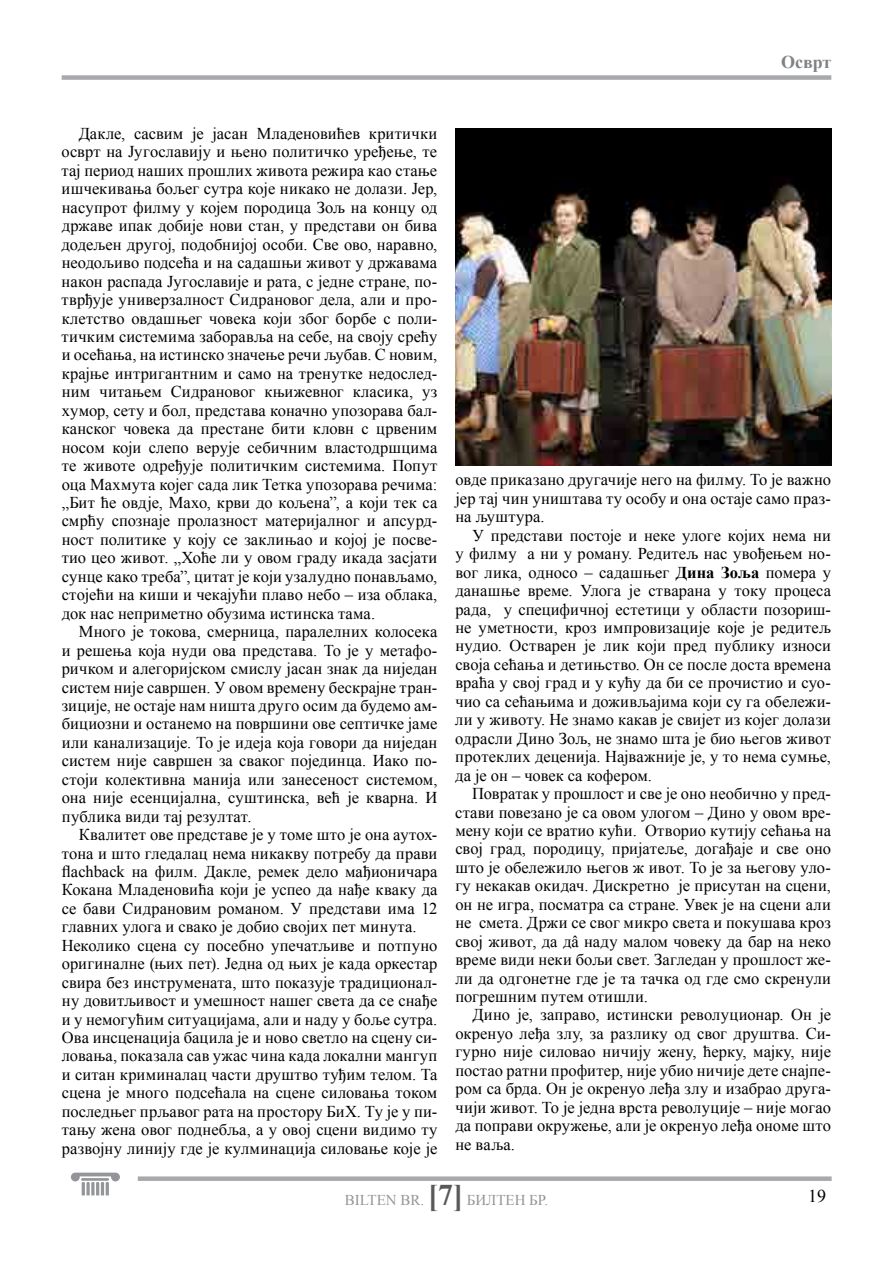
<style>
.page{position:relative;width:893px;height:1263px;background:#fff}
.page>*{position:absolute;margin:0;border:0;box-sizing:border-box;transform-origin:0 0}
.t1{font:700 18px "Times New Roman";color:#808285}
.t2{font:18px "Times New Roman";color:#000}
.t3{font:16.5px/18.5px "Times New Roman";letter-spacing:.005em;color:#000;text-align:justify}
.t4{font:15px "Times New Roman";color:#939598}
.s1{font-weight:700}
.s2{font-weight:700;font-size:30px;color:#58595b}
</style>
<div class="page">
<div style="left:138px;top:1176px;width:694px;height:5px;background:#a7a9ac"></div>
<div style="left:62px;top:75px;width:769px;height:5px;background:#a7a9ac"></div>
<svg style="left:71px;top:1172px;width:49px;height:23px"></svg>
<img style="left:455px;top:129px;width:376px;height:337px">
<p class="t1" style="left:781px;top:49px;width:52px">Осврт</p>
<p class="t3" style="left:62px;top:124px;width:377px;text-indent:17px">Дакле, сасвим је јасан Младеновићев критички осврт на Југославију и њено политичко уређење, те тај период наших прошлих живота режира као стање ишчекивања бољег сутра које никако не долази. Јер, насупрот филму у којем породица Зољ на концу од државе ипак добије нови стан, у представи он бива додељен другој, подобнијој особи. Све ово, наравно, неодољиво подсећа и на садашњи живот у државама након распада Југославије и рата, с једне стране, по&shy;тврђује универзалност Сидрановог дела, али и про&shy;клетство овдашњег човека који због борбе с поли&shy;тичким системима заборавља на себе, на своју срећу и осећања, на истинско значење речи љубав. С новим, крајње интригантним и само на тренутке недослед&shy;ним читањем Сидрановог књижевног класика, уз хумор, сету и бол, представа коначно упозорава бал&shy;канског човека да престане бити кловн с црвеним носом који слепо верује себичним властодршцима те животе одређује политичким системима. Попут оца Махмута којег сада лик Тетка упозорава речима: „Бит ће овдје, Махо, крви до кољена”, а који тек са смрћу спознаје пролазност материјалног и апсурд&shy;ност политике у коју се заклињао и којој је посве&shy;тио цео живот. „Хоће ли у овом граду икада засјати сунце како треба”, цитат је који узалудно понављамо, стојећи на киши и чекајући плаво небо – иза облака, док нас неприметно обузима истинска тама.</p>
<p class="t3" style="left:62px;top:622px;width:377px;text-indent:17px">Много је токова, смерница, паралелних колосека и решења која нуди ова представа. То је у метафо&shy;ричком и алегоријском смислу јасан знак да ниједан систем није савршен. У овом времену бескрајне тран&shy;зиције, не остаје нам ништа друго осим да будемо ам&shy;бициозни и останемо на површини ове септичке јаме или канализације. То је идеја која говори да ниједан систем није савршен за сваког појединца. Иако по&shy;стоји колективна манија или занесеност системом, она није есенцијална, суштинска, већ је кварна. И публика види тај резултат.</p>
<p class="t3" style="left:62px;top:825px;width:377px;text-align:left;text-indent:17px">Квалитет ове представе је у томе што је она аутох&shy;тона и што гледалац нема никакву потребу да прави flachback на филм. Дакле, ремек дело мађионичарa Коканa Младеновићa који је успео да нађе кваку да се бави Сидрановим романом. У представи има 12 главних улога и свако је добио својих пет минута.<br>Неколико сцена су посебно упечатљиве и потпуно оригиналне (њих пет). Једна од њих је када оркестар свира без инструмената, што показује традиционал&shy;ну довитљивост и умешност нашег света да се снађе и у немогућим ситуацијама, али и наду у боље сутра.<br>Ова инсценација бацила је и ново светло на сцену си&shy;ловања, показала сав ужас чина када локални мангуп и ситан криминалац части друштво туђим телом. Та сцена је много подсећала на сцене силовања током последњег прљавог рата на простору БиХ. Ту је у пи&shy;тању жена овог поднебља, а у овој сцени видимо ту развојну линију где је кулминација силовање које је</p>
<p class="t3" style="left:455px;top:470px;width:377px">овде приказано другачије него на филму. То је важно јер тај чин уништава ту особу и она остаје само праз&shy;на љуштура.</p>
<p class="t3" style="left:455px;top:526px;width:377px;text-indent:17px">У представи постоје и неке улоге којих нема ни у филму а ни у роману. Редитељ нас увођењем но&shy;вог лика, односо – садашњег <span class="s1">Дина Зоља</span> помера у данашње време. Улога је стварана у току процеса рада, у специфичној естетици у области позориш&shy;не уметности, кроз импровизације које је редитељ нудио. Остварен је лик који пред публику износи своја сећања и детињство. Он се после доста времена враћа у свој град и у кућу да би се прочистио и суо&shy;чио са сећањима и доживљајима који су га обележи&shy;ли у животу. Не знамо какав је свијет из којег долази одрасли Дино Зољ, не знамо шта је био његов живот протеклих деценија. Најважније је, у то нема сумње, да је он – човек са кофером.</p>
<p class="t3" style="left:455px;top:784px;width:377px;text-indent:17px">Повратак у прошлост и све је оно необично у пред&shy;стави повезано је са овом улогом – Дино у овом вре&shy;мену који се вратио кући. Отворио кутију сећања на свој град, породицу, пријатеље, догађаје и све оно што је обележило његов ж ивот. То је за његову уло&shy;гу некакав окидач. Дискретно је присутан на сцени, он не игра, посматра са стране. Увек је на сцени али не смета. Држи се свог микро света и покушава кроз свој живот, да дâ наду малом човеку да бар на неко време види неки бољи свет. Загледан у прошлост же&shy;ли да одгонетне где је та тачка од где смо скренули погрешним путем отишли.</p>
<p class="t3" style="left:455px;top:1005px;width:377px;text-indent:17px">Дино је, заправо, истински револуционар. Он је окренуо леђа злу, за разлику од свог друштва. Си&shy;гурно није силовао ничију жену, ћерку, мајку, није постао ратни профитер, није убио ничије дете снајпе&shy;ром са брда. Он је окренуо леђа злу и изабрао друга&shy;чији живот. То је једна врста револуције – није могао да поправи окружење, али је окренуо леђа ономе што не ваља.</p>
<p class="t4" style="left:345px;top:1190px;width:205px">BILTEN BR. <span class="s2">[7]</span> БИЛТЕН БР.</p>
<p class="t2" style="left:808px;top:1184px;width:19px">19</p>
</div>
